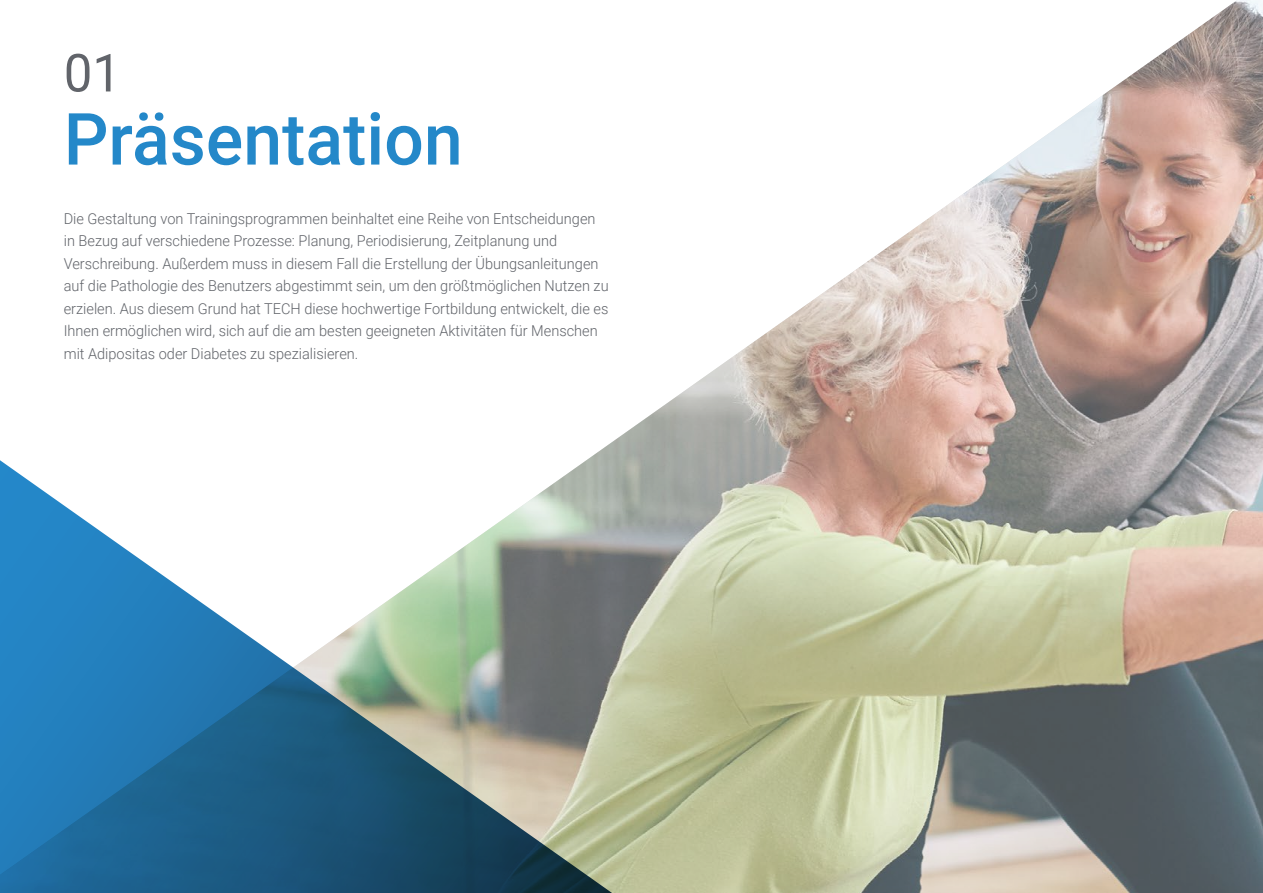
<style>
.page{position:relative;width:1263px;height:893px;background:#fff}
.page>*{position:absolute;margin:0;border:0;box-sizing:border-box;transform-origin:0 0}
.t1{font:500 72px "Roboto";color:#2488c9}
.t2{font:52.5px "Roboto";color:#61646a}
.t3{font:300 15px/22.5px "Roboto";color:#61646a}
</style>
<div class="page">
<img style="left:607px;top:0;width:656px;height:893px">
<svg style="left:0;top:446px;width:642px;height:447px"></svg>
<h2 class="t2" style="left:64px;top:36px;width:59px">01</h2>
<h1 class="t1" style="left:64px;top:89px;width:400px">Präsentation</h1>
<p class="t3" style="left:64px;top:207px;width:546px">Die Gestaltung von Trainingsprogrammen beinhaltet eine Reihe von Entscheidungen in Bezug auf verschiedene Prozesse: Planung, Periodisierung, Zeitplanung und Verschreibung. Außerdem muss in diesem Fall die Erstellung der Übungsanleitungen auf die Pathologie des Benutzers abgestimmt sein, um den größtmöglichen Nutzen zu erzielen. Aus diesem Grund hat TECH diese hochwertige Fortbildung entwickelt, die es Ihnen ermöglichen wird, sich auf die am besten geeigneten Aktivitäten für Menschen mit Adipositas oder Diabetes zu spezialisieren.</p>
</div>
